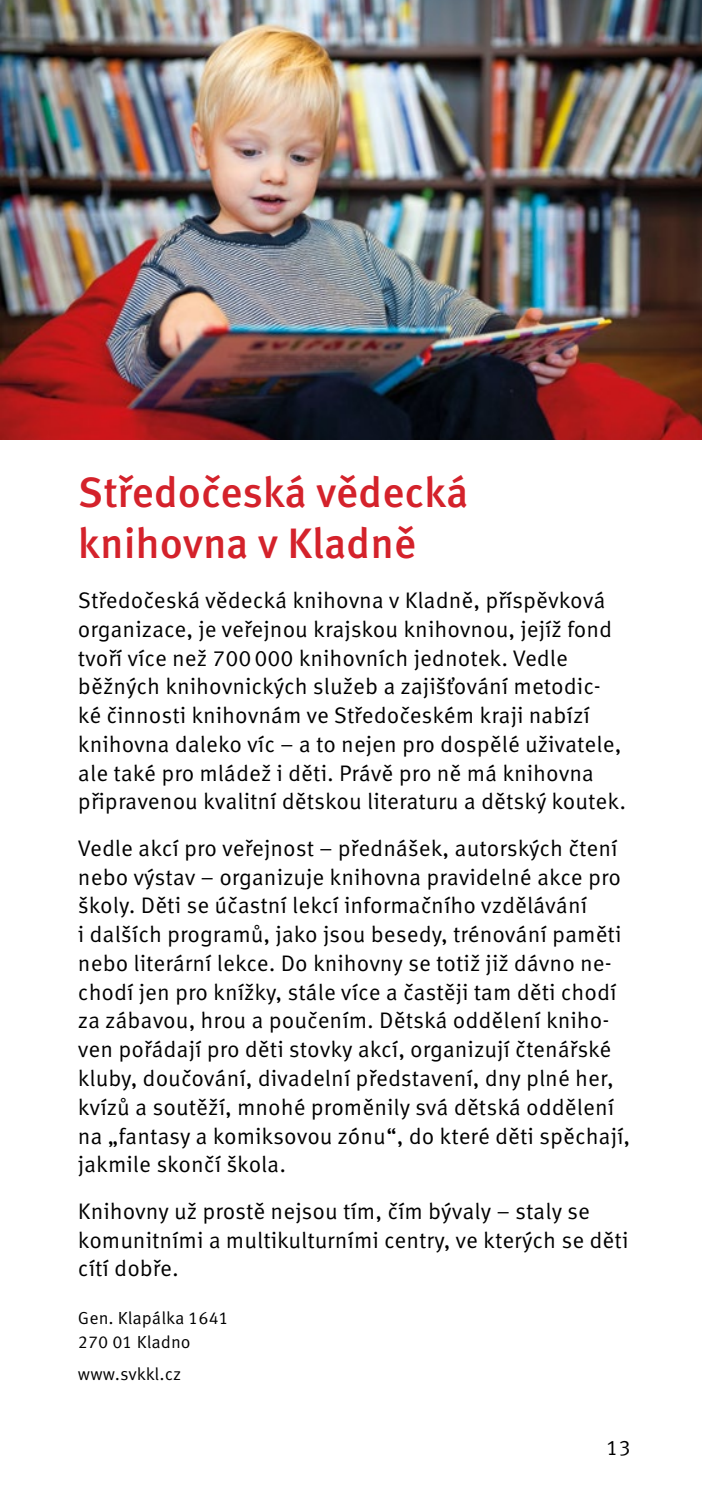
<style>
.page{position:relative;width:702px;height:1489px;background:#fff}
.page>*{position:absolute;margin:0;border:0;box-sizing:border-box;transform-origin:0 0}
.titulek{font:500 42.5px/51px "Meta Pro";color:#d4222b}
.text_9_11_5{font:22.5px/28.8px "Meta Correspondence Pro";color:#000}
.t1{font:21.25px "Meta Correspondence Pro";color:#000}
.adresa{font:17.5px "Meta Correspondence Pro";color:#000}
.www{font:17.5px "Meta Correspondence Pro";color:#000}
</style>
<div class="page">
<img style="left:0;top:0;width:702px;height:439px">
<p class="titulek" style="left:78px;top:464px;width:392px">Středočeská vědecká knihovna v Kladně</p>
<p class="text_9_11_5" style="left:78px;top:584px;width:549px">Středočeská vědecká knihovna v Kladně, příspěvková organizace, je veřejnou krajskou knihovnou, jejíž fond tvoří více než 700000 knihovních jednotek. Vedle běžných knihovnických služeb a zajišťování metodic&shy;ké činnosti knihovnám ve Středočeském kraji nabízí knihovna daleko víc – a to nejen pro dospělé uživatele, ale také pro mládež i děti. Právě pro ně má knihovna připravenou kvalitní dětskou literaturu a dětský koutek.</p>
<p class="text_9_11_5" style="left:78px;top:832px;width:554px">Vedle akcí pro veřejnost – přednášek, autorských čtení nebo výstav – organizuje knihovna pravidelné akce pro školy. Děti se účastní lekcí informačního vzdělávání<br>i dalších programů, jako jsou besedy, trénování paměti nebo literární lekce. Do knihovny se totiž již dávno ne&shy;chodí jen pro knížky, stále více a častěji tam děti chodí za zábavou, hrou a poučením. Dětská oddělení kniho&shy;ven pořádají pro děti stovky akcí, organizují čtenářské kluby, doučování, divadelní představení, dny plné her, kvízů a soutěží, mnohé proměnily svá dětská oddělení na „fantasy a komiksovou zónu“, do které děti spěchají, jakmile skončí škola.</p>
<p class="text_9_11_5" style="left:78px;top:1194px;width:552px">Knihovny už prostě nejsou tím, čím bývaly – staly se komunitními a multikulturními centry, ve kterých se děti cítí dobře.</p>
<p class="adresa" style="left:78px;top:1304px;width:153px">Gen. Klapálka 1641</p>
<p class="adresa" style="left:78px;top:1327px;width:114px">270 01 Kladno</p>
<p class="www" style="left:78px;top:1360px;width:105px">www.svkkl.cz</p>
<p class="t1" style="left:606px;top:1430px;width:26px">13</p>
</div>
